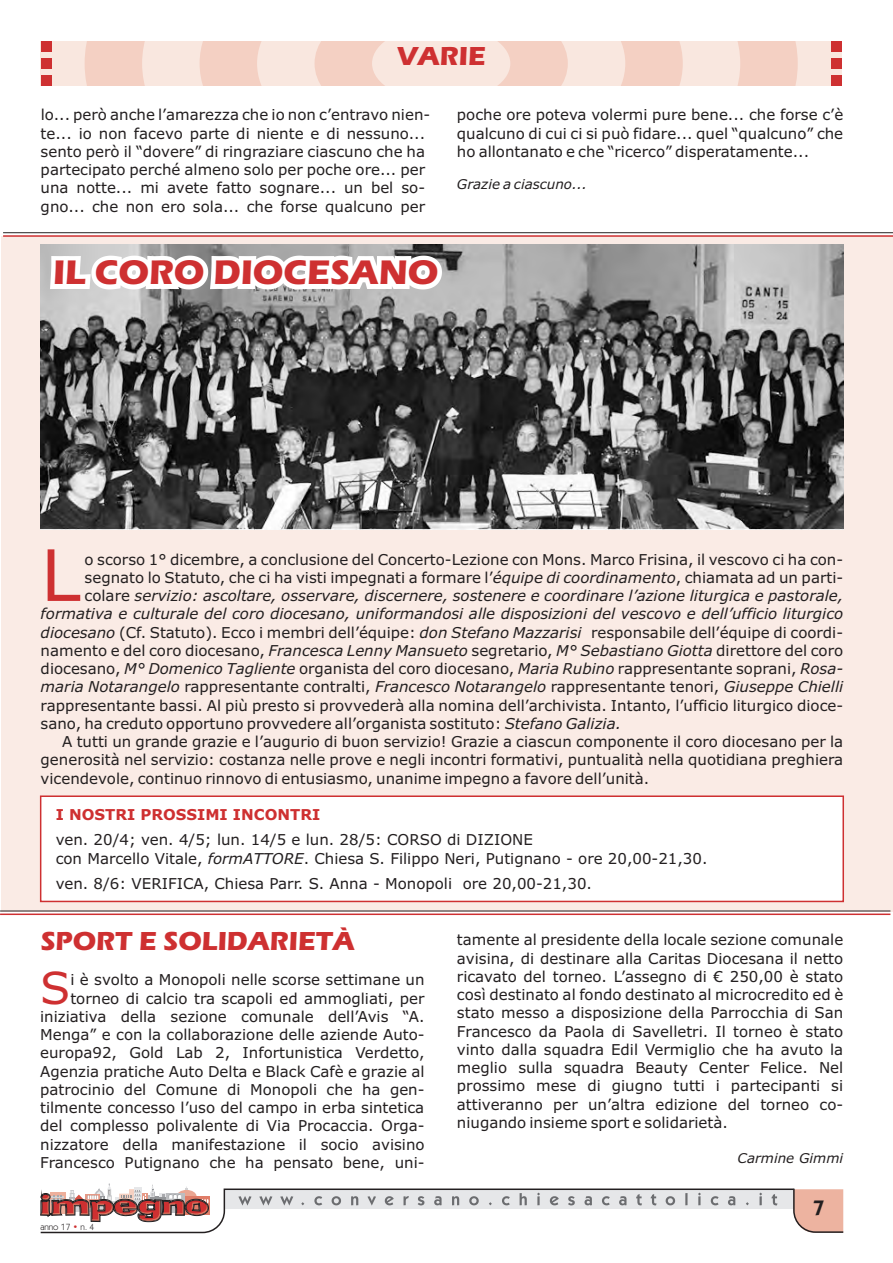
<style>
.page{position:relative;width:893px;height:1263px;background:#fff}
.page>*{position:absolute;margin:0;border:0;box-sizing:border-box;transform-origin:0 0}
.t1{font:70.95px "Verdana";color:#ce3031}
.t2{font:44.25px "Verdana";color:#ce3031}
.t3{font:700 35.4px "Eras ITC";color:#ce3031}
.t4{font:700 27px "Eras ITC";color:#ce3031}
.t5{font:600 21px "Kabel IT Cby BT";color:#231f20}
.t6{font:15px/18.3px "Verdana";color:#231f20}
.t7{font:italic 15px "Verdana";color:#231f20}
.t8{font:700 15px "Verdana";color:#ce3031}
.t9{font:italic 13.5px "Verdana";color:#231f20}
.t10{font:9px "Kabel IT Cby BT";color:#231f20}
.t11{font:9px "Kabel IT Cby BT";color:#ce3031}
.s1{font-style:italic}
.s2{font-style:normal}
</style>
<div class="page">
<svg style="left:40px;top:1183px;width:804px;height:51px"></svg>
<div style="left:1px;top:236px;width:892px;height:675px;background:#faebe5"></div>
<div style="left:40px;top:795px;width:804px;height:107px;background:#fff;border:2px solid #ce3031"></div>
<div style="left:41px;top:41px;width:801px;height:44px;background:#f9e7df"></div>
<svg style="left:85px;top:41px;width:713px;height:44px"></svg>
<div style="left:41px;top:41px;width:10px;height:11px;background:#ce3031"></div>
<div style="left:41px;top:75px;width:10px;height:11px;background:#ce3031"></div>
<div style="left:41px;top:58px;width:10px;height:11px;background:#ce3031"></div>
<div style="left:831px;top:41px;width:11px;height:11px;background:#ce3031"></div>
<div style="left:831px;top:75px;width:11px;height:11px;background:#ce3031"></div>
<div style="left:831px;top:58px;width:11px;height:11px;background:#ce3031"></div>
<hr style="left:3px;top:232px;width:890px;height:1px;background:#231f20">
<hr style="left:3px;top:235px;width:890px;height:2px;background:#ce3031">
<img style="left:41px;top:245px;width:802px;height:285px">
<svg style="left:50px;top:256px;width:392px;height:33px;background:#f7f7f7"></svg>
<hr style="left:0;top:911px;width:890px;height:1px;background:#231f20">
<hr style="left:0;top:913px;width:890px;height:2px;background:#ce3031">
<h3 class="t4" style="left:398px;top:46px;width:90px">VARIE</h3>
<p class="t6" style="left:41px;top:107px;width:391px">lo... però anche l’amarezza che io non c’entravo nien&shy;te... io non facevo parte di niente e di nessuno... sento però il “dovere” di ringraziare ciascuno che ha partecipato perché almeno solo per poche ore... per una notte... mi avete fatto sognare... un bel so&shy;gno... che non ero sola... che forse qualcuno per</p>
<p class="t6" style="left:457px;top:107px;width:388px;text-align:justify">poche ore poteva volermi pure bene... che forse c’è qualcuno di cui ci si può fidare... quel “qualcuno” che ho allontanato e che “ricerco” disperatamente...</p>
<p class="t9" style="left:457px;top:178px;width:131px">Grazie a ciascuno...</p>
<h3 class="t3" style="left:53px;top:260px;width:387px">IL CORO DIOCESANO</h3>
<h1 class="t1" style="left:41px;top:547px;width:41px">L</h1>
<p class="t6" style="left:85px;top:551px;width:760px">o scorso 1° dicembre, a conclusione del Concerto-Lezione con Mons. Marco Frisina, il vescovo ci ha con-</p>
<p class="t6" style="left:85px;top:570px;width:760px">segnato lo Statuto, che ci ha visti impegnati a formare l’<span class="s1">équipe di coordinamento</span>, chiamata ad un parti-</p>
<p class="t7" style="left:85px;top:590px;width:760px"><span class="s2">colare</span> servizio: ascoltare, osservare, discernere, sostenere e coordinare l’azione liturgica e pastorale,</p>
<p class="t7" style="left:41px;top:608px;width:804px">formativa e culturale del coro diocesano, uniformandosi alle disposizioni del vescovo e dell’ufficio liturgico</p>
<p class="t6" style="left:41px;top:624px;width:804px"><span class="s1">diocesano</span> (Cf. Statuto). Ecco i membri dell’équipe: <span class="s1">don Stefano Mazzarisi</span> responsabile dell’équipe di coordi-</p>
<p class="t6" style="left:41px;top:643px;width:804px">namento e del coro diocesano, <span class="s1">Francesca Lenny Mansueto</span> segretario, <span class="s1">M° Sebastiano Giotta</span> direttore del coro</p>
<p class="t6" style="left:41px;top:661px;width:804px">diocesano, <span class="s1">M° Domenico Tagliente</span> organista del coro diocesano, <span class="s1">Maria Rubino</span> rappresentante soprani, <span class="s1">Rosa-</span></p>
<p class="t7" style="left:41px;top:681px;width:804px">maria Notarangelo <span class="s2">rappresentante contralti,</span> Francesco Notarangelo <span class="s2">rappresentante tenori,</span> Giuseppe Chielli</p>
<p class="t6" style="left:41px;top:697px;width:804px">rappresentante bassi. Al più presto si provvederà alla nomina dell’archivista. Intanto, l’ufficio liturgico dioce-</p>
<p class="t6" style="left:41px;top:715px;width:582px">sano, ha creduto opportuno provvedere all’organista sostituto: <span class="s1">Stefano Galizia.</span></p>
<p class="t6" style="left:62px;top:734px;width:782px">A tutti un grande grazie e l’augurio di buon servizio! Grazie a ciascun componente il coro diocesano per la</p>
<p class="t6" style="left:41px;top:752px;width:804px">generosità nel servizio: costanza nelle prove e negli incontri formativi, puntualità nella quotidiana preghiera</p>
<p class="t6" style="left:41px;top:770px;width:610px">vicendevole, continuo rinnovo di entusiasmo, unanime impegno a favore dell’unità.</p>
<p class="t8" style="left:56px;top:808px;width:266px">I NOSTRI PROSSIMI INCONTRI</p>
<p class="t6" style="left:56px;top:832px;width:653px">ven. 20/4; ven. 4/5; lun. 14/5 e lun. 28/5: CORSO di DIZIONE<br>con Marcello Vitale, <span class="s1">formATTORE</span>. Chiesa S. Filippo Neri, Putignano - ore 20,00-21,30.</p>
<p class="t6" style="left:56px;top:876px;width:538px">ven. 8/6: VERIFICA, Chiesa Parr. S. Anna - Monopoli ore 20,00-21,30.</p>
<h3 class="t4" style="left:41px;top:931px;width:316px">SPORT E SOLIDARIETÀ</h3>
<p class="t6" style="left:457px;top:932px;width:388px;text-align:justify">tamente al presidente della locale sezione comunale avisina, di destinare alla Caritas Diocesana il netto ricavato del torneo. L’assegno di € 250,00 è stato così destinato al fondo destinato al microcredito ed è stato messo a disposizione della Parrocchia di San Francesco da Paola di Savelletri. Il torneo è stato vinto dalla squadra Edil Vermiglio che ha avuto la meglio sulla squadra Beauty Center Felice. Nel prossimo mese di giugno tutti i partecipanti si attiveranno per un’altra edizione del torneo co&shy;niugando insieme sport e solidarietà.</p>
<p class="t9" style="left:738px;top:1152px;width:107px">Carmine Gimmi</p>
<h2 class="t2" style="left:40px;top:970px;width:32px">S</h2>
<p class="t6" style="left:40px;top:972px;width:386px;text-align:right">i è svolto a Monopoli nelle scorse settimane un torneo di calcio tra scapoli ed ammogliati, per iniziativa della sezione comunale dell’Avis “A.<br>Menga” e con la collaborazione delle aziende Auto&shy;europa92, Gold Lab 2, Infortunistica Verdetto, Agenzia pratiche Auto Delta e Black Cafè e grazie al patrocinio del Comune di Monopoli che ha gen&shy;tilmente concesso l’uso del campo in erba sintetica del complesso polivalente di Via Procaccia. Orga&shy;nizzatore della manifestazione il socio avisino Francesco Putignano che ha pensato bene, uni-</p>
<p class="t10" style="left:40px;top:1223px;width:55px">anno 17 n. 4</p>
<p class="t11" style="left:73px;top:1223px;width:7px">•</p>
<h3 class="t5" style="left:813px;top:1199px;width:13px">7</h3>
</div>
